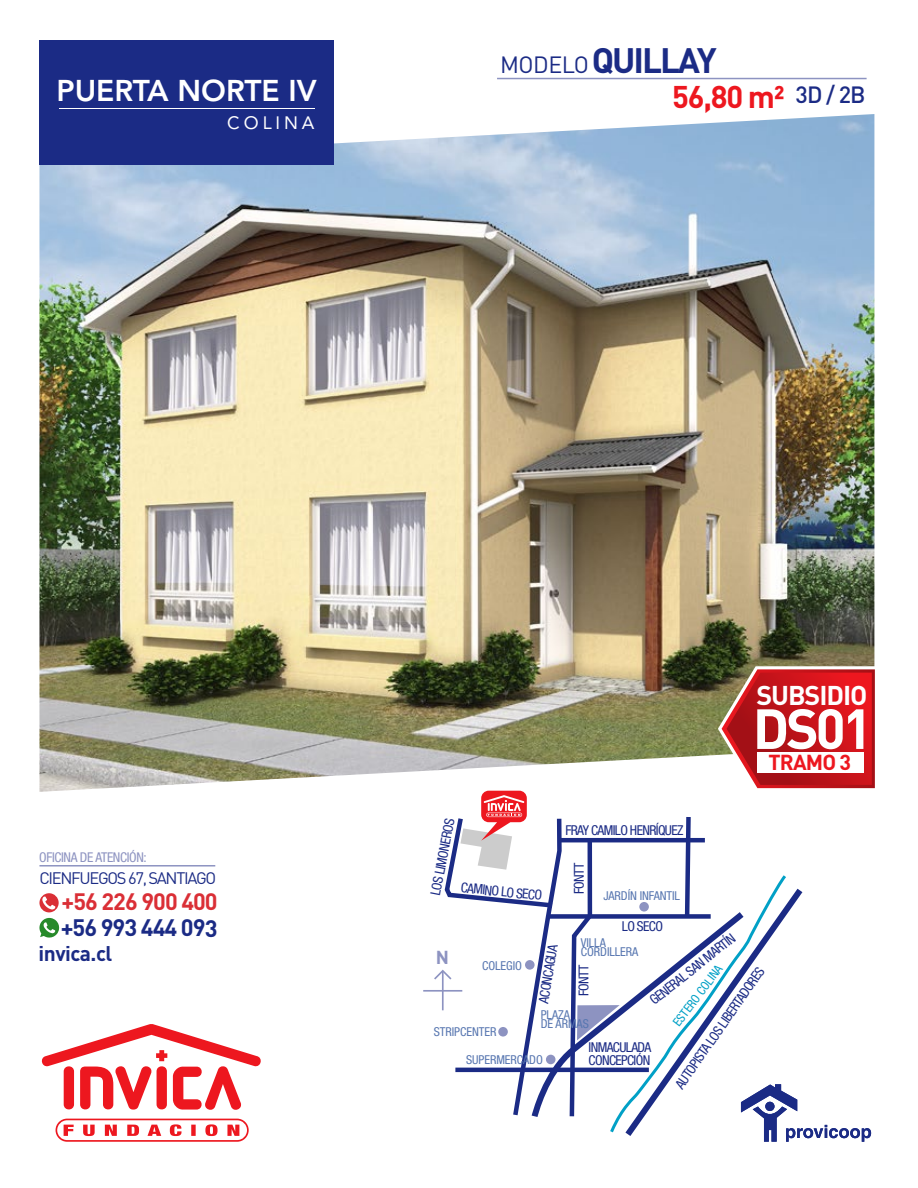
<style>
.page{position:relative;width:918px;height:1188px;background:#fff}
.page>*{position:absolute;margin:0;border:0;box-sizing:border-box;transform-origin:0 0}
.t1{font:700 55.65px "DIN Pro";color:#fff}
.t2{font:700 34.95px "DIN Pro";letter-spacing:-.06em;color:#1b2b85}
.t3{font:700 31.05px "DIN Pro";color:#ed171f}
.t4{font:800 29.85px "Avenir LT Std";color:#fff}
.t5{font:700 26.85px "DIN Pro";letter-spacing:-.04em;color:#fff}
.t6{font:700 23.55px "DIN";letter-spacing:-.04em;color:#da2f36}
.t7{font:700 23.55px "DIN Pro";letter-spacing:-.045em;color:#1b2b85}
.t8{font:700 21.45px "DIN Pro";letter-spacing:-.04em;color:#ed171f}
.t9{font:700 21px "DIN";letter-spacing:-.025em;color:#1b2b85}
.t10{font:700 18.6px "DIN";color:#8d93c1}
.t11{font:17.85px "Avenir LT Std";letter-spacing:.22em;color:#fff}
.t12{font:16.5px "DIN Pro";letter-spacing:-.08em;color:#1b2b85}
.t13{font:condensed 13.65px/13.2px "Helvetica Neue LT Std";letter-spacing:-.045em;color:#1b2b85}
.t14{font:condensed 13.5px "Helvetica Neue LT Std";letter-spacing:-.025em;color:#8d93c1}
.t15{font:condensed 12.3px/9.6px "Helvetica Neue LT Std";letter-spacing:-.005em;color:#5776b0}
.t16{font:condensed 12.3px "Helvetica Neue LT Std";color:#01a0c6}
.s1{font-weight:400;font-size:23.25px}
</style>
<div class="page">
<svg style="left:764px;top:1124px;width:107px;height:18px"></svg>
<img style="left:39px;top:114px;width:835px;height:678px">
<hr style="left:497px;top:78px;width:370px;height:1px;background:#8d93c1">
<svg style="left:41px;top:1024px;width:220px;height:118px"></svg>
<div style="left:39px;top:40px;width:295px;height:124px;background:#1b2b85"></div>
<hr style="left:59px;top:108px;width:256px;height:1px;background:#fff">
<svg style="left:718px;top:666px;width:157px;height:125px;background:#c53839"></svg>
<div style="left:757px;top:752px;width:106px;height:21px;background:#fff"></div>
<svg style="left:625px;top:882px;width:183px;height:258px"></svg>
<svg style="left:614px;top:908px;width:134px;height:214px"></svg>
<div style="left:548px;top:914px;width:163px;height:5px;background:#1b2b85"></div>
<hr style="left:455px;top:1068px;width:194px;height:4px;background:#1b2b85">
<svg style="left:683px;top:817px;width:10px;height:103px"></svg>
<div style="left:639px;top:902px;width:10px;height:10px;background:#8d93c1;border-radius:50%"></div>
<hr style="left:560px;top:838px;width:145px;height:4px;background:#1b2b85">
<hr style="left:423px;top:990px;width:39px;height:2px;background:#8d93c1">
<svg style="left:432px;top:791px;width:188px;height:330px"></svg>
<svg style="left:39px;top:893px;width:20px;height:19px"></svg>
<hr style="left:39px;top:865px;width:176px;height:2px;background:#8d93c1">
<svg style="left:39px;top:918px;width:20px;height:20px"></svg>
<h3 class="t4" style="left:57px;top:73px;width:262px">PUERTA NORTE IV</h3>
<h3 class="t11" style="left:227px;top:112px;width:89px">COLINA</h3>
<h2 class="t2" style="left:500px;top:36px;width:218px"><span class="s1">MODELO</span> QUILLAY</h2>
<h3 class="t3" style="left:672px;top:75px;width:195px">56,80 m² <sup>3D</sup> <sup>/</sup> <sup>2B</sup></h3>
<p class="t14" style="left:39px;top:849px;width:109px">OFICINA DE ATENCIÓN:</p>
<p class="t12" style="left:39px;top:867px;width:178px">CIENFUEGOS 67, SANTIAGO</p>
<h3 class="t6" style="left:62px;top:887px;width:158px">+56 226 900 400</h3>
<p class="t13" style="left:429px;top:894px;width:79px;rotate:-79deg">LOS LIMONEROS</p>
<p class="t13" style="left:462px;top:881px;width:83px;rotate:6deg">CAMINO LO SECO</p>
<p class="t13" style="left:565px;top:823px;width:120px">FRAY CAMILO HENRÍQUEZ</p>
<p class="t13" style="left:572px;top:894px;width:33px;rotate:-90deg">FONTT</p>
<p class="t15" style="left:603px;top:891px;width:78px">JARDÍN INFANTIL</p>
<h3 class="t5" style="left:756px;top:677px;width:113px">SUBSIDIO</h3>
<h1 class="t1" style="left:753px;top:691px;width:121px">DS01</h1>
<h3 class="t8" style="left:769px;top:748px;width:84px">TRAMO 3</h3>
<h3 class="t7" style="left:61px;top:912px;width:158px">+56 993 444 093</h3>
<p class="t13" style="left:622px;top:919px;width:43px">LO SECO</p>
<p class="t13" style="left:648px;top:997px;width:106px;rotate:-39deg">GENERAL SAN MARTÍN</p>
<p class="t15" style="left:581px;top:937px;width:59px">VILLA<br>CORDILLERA</p>
<p class="t13" style="left:537px;top:1002px;width:61px;rotate:-81deg">ACONCAGUA</p>
<h3 class="t9" style="left:39px;top:940px;width:75px">invica.cl</h3>
<h3 class="t10" style="left:436px;top:945px;width:15px">N</h3>
<p class="t15" style="left:482px;top:961px;width:41px">COLEGIO</p>
<p class="t16" style="left:670px;top:1020px;width:74px;rotate:-53deg">ESTERO COLINA</p>
<p class="t13" style="left:577px;top:996px;width:33px;rotate:-90deg">FONTT</p>
<p class="t13" style="left:673px;top:1083px;width:146px;rotate:-55deg">AUTOPISTA LOS LIBERTADORES</p>
<p class="t15" style="left:541px;top:1009px;width:50px">PLAZA<br>DE ARMAS</p>
<p class="t15" style="left:434px;top:1027px;width:64px">STRIPCENTER</p>
<p class="t13" style="left:589px;top:1040px;width:64px">INMACULADA<br>CONCEPCIÓN</p>
<p class="t15" style="left:466px;top:1055px;width:78px">SUPERMERCADO</p>
</div>
